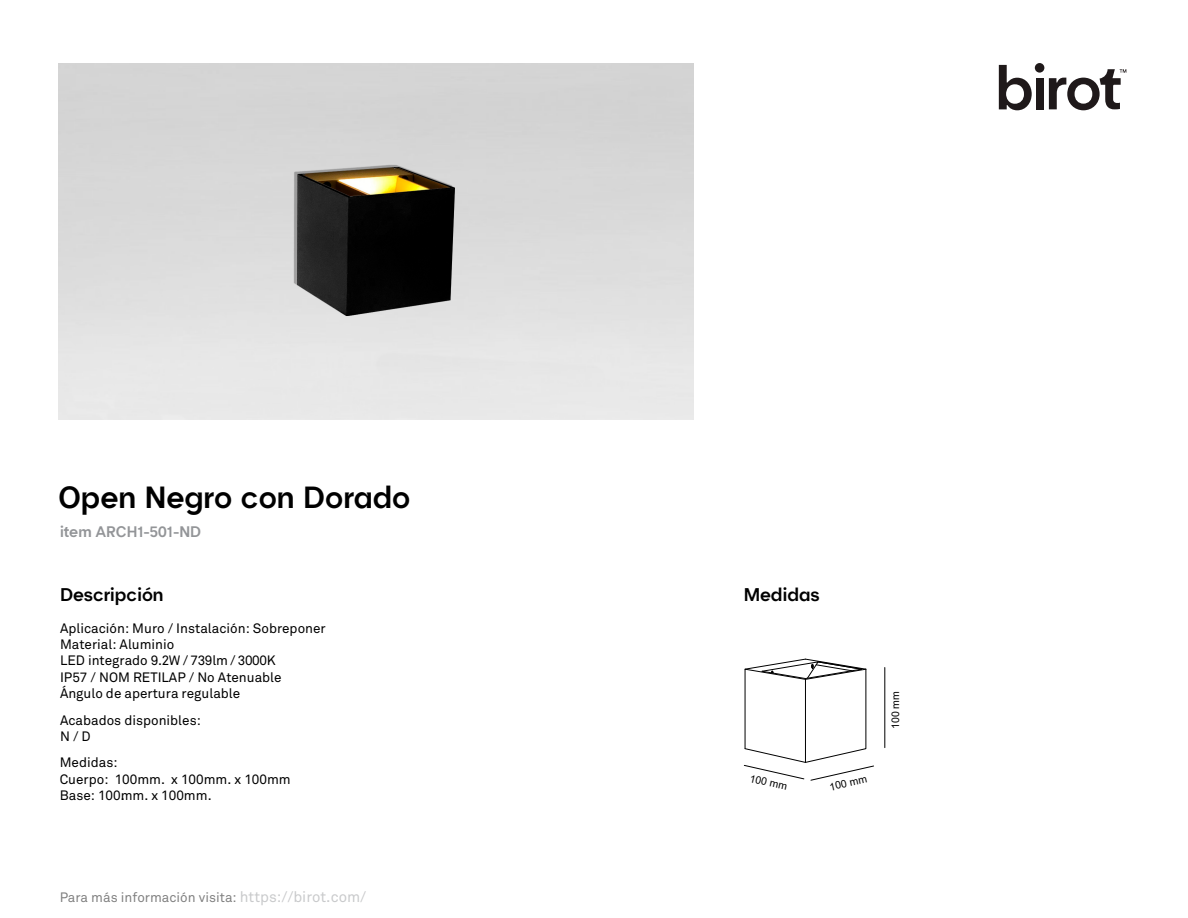
<style>
.page{position:relative;width:1188px;height:918px;background:#fff}
.page>*{position:absolute;margin:0;border:0;box-sizing:border-box;transform-origin:0 0}
.t1{font:500 30px "Hotel";color:#000}
.t2{font:500 18px "Hotel";color:#000}
.t3{font:500 15px "Hotel";color:#939598}
.t4{font:13.5px/16.2px "Akkurat";color:#000}
.t5{font:10.5px "Arial";color:#000}
.s1{color:#000001}
.s2{font-size:15px;color:#939598}
</style>
<div class="page">
<svg style="left:999px;top:65px;width:33px;height:45px"></svg>
<div style="left:1036px;top:78px;width:8px;height:31px;background:#1f191a"></div>
<div style="left:1035px;top:63px;width:9px;height:10px;background:#1f191a;border-radius:50%"></div>
<svg style="left:1049px;top:69px;width:77px;height:41px"></svg>
<svg style="left:744px;top:659px;width:130px;height:122px"></svg>
<hr style="left:885px;top:668px;width:1px;height:80px;background:#000">
<img style="left:59px;top:63px;width:634px;height:357px">
<h1 class="t1" style="left:59px;top:479px;width:354px">Open Negro con Dorado</h1>
<p class="t3" style="left:60px;top:522px;width:143px">item ARCH1-501-ND</p>
<h2 class="t2" style="left:60px;top:583px;width:105px">Descripción</h2>
<p class="t4" style="left:60px;top:621px;width:267px">Aplicación: Muro / Instalación: Sobreponer<br>Material: Aluminio<br>LED integrado <span class="s1">9.2W / 739lm / 3000K<br></span>IP57 / <span class="s1">NOM RETILAP /</span> No Atenuable<br>Ángulo de apertura regulable</p>
<p class="t4" style="left:60px;top:713px;width:142px">Acabados disponibles:<br>N / D</p>
<p class="t4" style="left:60px;top:755px;width:232px">Medidas:<br>Cuerpo: 100mm. x 100mm. x 100mm<br>Base: 100mm. x 100mm.</p>
<p class="t4" style="left:121px;top:787px;width:5px">.</p>
<p class="t4" style="left:59px;top:890px;width:308px">Para más información visita: <span class="s2">https://birot.com/</span></p>
<h2 class="t2" style="left:744px;top:583px;width:77px">Medidas</h2>
<p class="t5" style="left:752px;top:771px;width:39px;rotate:13deg">100 mm</p>
<p class="t5" style="left:828px;top:780px;width:39px;rotate:-13deg">100 mm</p>
<p class="t5" style="left:888px;top:729px;width:39px;rotate:-90deg">100 mm</p>
</div>
